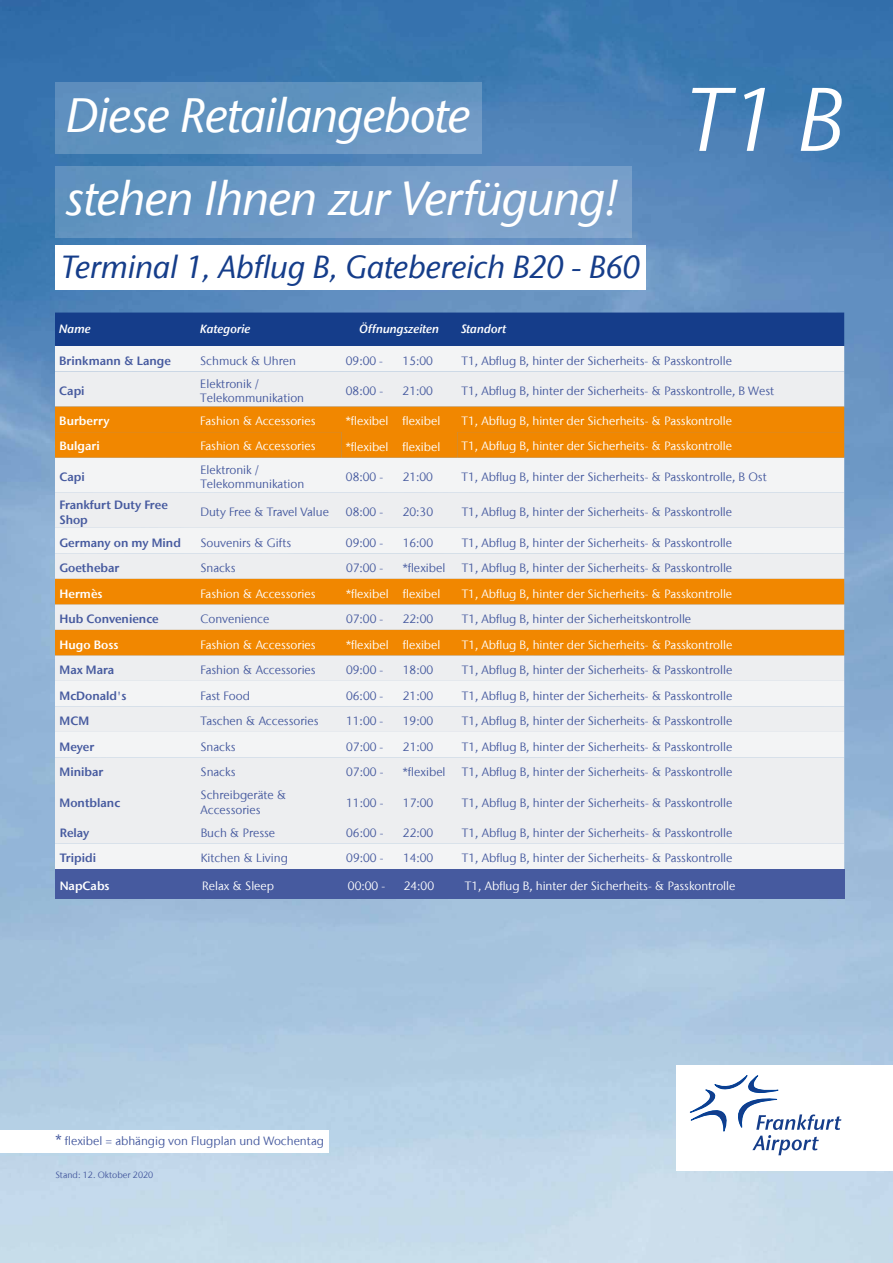
<style>
.page{position:relative;width:893px;height:1263px;background:#fff}
.page>*{position:absolute;margin:0;border:0;box-sizing:border-box;transform-origin:0 0}
.t1{font:italic 90px "Stone Sans Fraport II";color:#fff}
.t2{font:italic 500 48px/83.1px "Stone Sans Fraport II";letter-spacing:-.015em;color:#fff}
.t3{font:italic 500 31.8px "Stone Sans Fraport II";color:#153d8a}
.t4{font:12px/14.4px "Stone Sans Fraport II";color:#465a9f}
.t5{font:12px "Stone Sans Fraport II";color:#fff}
.t6{font:600 12px/14.4px "Stone Sans Fraport II";color:#465a9f}
.t7{font:600 12px "Stone Sans Fraport II";color:#fff}
.t8{font:italic 600 12px "Stone Sans Fraport II";color:#fff}
.t9{font:12px "Stone Sans Fraport II";color:#475a9f}
.t10{font:9px "Stone Sans Fraport II";color:#465a9f}
.s1{font-size:15px}
</style>
<div class="page">
<img style="left:0;top:0;width:893px;height:1263px">
<div style="left:0;top:1130px;width:329px;height:22px;background:#fff"></div>
<div style="left:55px;top:245px;width:591px;height:45px;background:#fff"></div>
<div style="left:55px;top:313px;width:789px;height:33px;background:#153d8a"></div>
<div style="left:55px;top:346px;width:789px;height:523px;background:#f3f4f5"></div>
<div style="left:55px;top:371px;width:789px;height:472px;background:#edeef0"></div>
<svg style="left:55px;top:407px;width:789px;height:248px;fill:#f1eef0"></svg>
<svg style="left:55px;top:432px;width:789px;height:26px;background:#ef8703"></svg>
<div style="left:55px;top:869px;width:789px;height:29px;background:#465a9f"></div>
<div style="left:55px;top:83px;width:427px;height:71px;background:linear-gradient(to right,#5b8fbc,#6a98c3)"></div>
<div style="left:55px;top:166px;width:577px;height:71px;background:linear-gradient(to right,#5f91be,#83a5cd)"></div>
<div style="left:677px;top:1065px;width:216px;height:105px;background:#fff"></div>
<svg style="left:690px;top:1075px;width:151px;height:80px"></svg>
<h2 class="t2" style="left:66px;top:73px;width:556px">Diese Retailangebote<br>stehen Ihnen zur Verfügung!</h2>
<h1 class="t1" style="left:686px;top:64px;width:160px">T1 B</h1>
<h3 class="t3" style="left:61px;top:247px;width:580px">Terminal 1, Abflug B, Gatebereich B20 - B60</h3>
<p class="t8" style="left:59px;top:321px;width:33px">Name</p>
<p class="t8" style="left:200px;top:321px;width:52px">Kategorie</p>
<p class="t8" style="left:360px;top:321px;width:81px">Öffnungszeiten</p>
<p class="t8" style="left:461px;top:321px;width:46px">Standort</p>
<p class="t6" style="left:59px;top:353px;width:113px">Brinkmann &amp; Lange</p>
<p class="t4" style="left:200px;top:353px;width:97px">Schmuck &amp; Uhren</p>
<p class="t4" style="left:346px;top:353px;width:39px">09:00 -</p>
<p class="t4" style="left:403px;top:353px;width:32px">15:00</p>
<p class="t4" style="left:462px;top:353px;width:272px">T1, Abflug B, hinter der Sicherheits- &amp; Passkontrolle</p>
<p class="t6" style="left:59px;top:383px;width:27px">Capi</p>
<p class="t4" style="left:200px;top:376px;width:105px">Elektronik /<br>Telekommunikation</p>
<p class="t4" style="left:346px;top:384px;width:39px">08:00 -</p>
<p class="t4" style="left:403px;top:384px;width:32px">21:00</p>
<p class="t4" style="left:462px;top:384px;width:314px">T1, Abflug B, hinter der Sicherheits- &amp; Passkontrolle, B West</p>
<p class="t7" style="left:59px;top:414px;width:52px">Burberry</p>
<p class="t5" style="left:200px;top:414px;width:117px">Fashion &amp; Accessories</p>
<p class="t5" style="left:346px;top:414px;width:96px">*flexibel flexibel</p>
<p class="t5" style="left:462px;top:414px;width:272px">T1, Abflug B, hinter der Sicherheits- &amp; Passkontrolle</p>
<p class="t7" style="left:59px;top:438px;width:42px">Bulgari</p>
<p class="t5" style="left:200px;top:438px;width:117px">Fashion &amp; Accessories</p>
<p class="t5" style="left:346px;top:439px;width:96px">*flexibel flexibel</p>
<p class="t5" style="left:462px;top:438px;width:272px">T1, Abflug B, hinter der Sicherheits- &amp; Passkontrolle</p>
<p class="t6" style="left:59px;top:470px;width:27px">Capi</p>
<p class="t4" style="left:200px;top:462px;width:105px">Elektronik /<br>Telekommunikation</p>
<p class="t4" style="left:346px;top:470px;width:39px">08:00 -</p>
<p class="t4" style="left:403px;top:470px;width:32px">21:00</p>
<p class="t4" style="left:462px;top:470px;width:307px">T1, Abflug B, hinter der Sicherheits- &amp; Passkontrolle, B Ost</p>
<p class="t6" style="left:59px;top:497px;width:110px">Frankfurt Duty Free<br>Shop</p>
<p class="t4" style="left:200px;top:505px;width:130px">Duty Free &amp; Travel Value</p>
<p class="t4" style="left:346px;top:505px;width:39px">08:00 -</p>
<p class="t4" style="left:403px;top:505px;width:32px">20:30</p>
<p class="t4" style="left:462px;top:505px;width:272px">T1, Abflug B, hinter der Sicherheits- &amp; Passkontrolle</p>
<p class="t6" style="left:59px;top:535px;width:123px">Germany on my Mind</p>
<p class="t9" style="left:200px;top:535px;width:92px">Souvenirs &amp; Gifts</p>
<p class="t4" style="left:346px;top:535px;width:39px">09:00 -</p>
<p class="t4" style="left:403px;top:535px;width:32px">16:00</p>
<p class="t4" style="left:462px;top:535px;width:272px">T1, Abflug B, hinter der Sicherheits- &amp; Passkontrolle</p>
<p class="t6" style="left:59px;top:560px;width:61px">Goethebar</p>
<p class="t4" style="left:200px;top:561px;width:37px">Snacks</p>
<p class="t4" style="left:346px;top:561px;width:39px">07:00 -</p>
<p class="t4" style="left:403px;top:561px;width:44px">*flexibel</p>
<p class="t4" style="left:462px;top:561px;width:272px">T1, Abflug B, hinter der Sicherheits- &amp; Passkontrolle</p>
<p class="t7" style="left:59px;top:586px;width:45px">Hermès</p>
<p class="t5" style="left:200px;top:586px;width:117px">Fashion &amp; Accessories</p>
<p class="t5" style="left:346px;top:586px;width:96px">*flexibel flexibel</p>
<p class="t5" style="left:462px;top:586px;width:272px">T1, Abflug B, hinter der Sicherheits- &amp; Passkontrolle</p>
<p class="t6" style="left:59px;top:612px;width:101px">Hub Convenience</p>
<p class="t4" style="left:200px;top:612px;width:70px">Convenience</p>
<p class="t4" style="left:346px;top:612px;width:39px">07:00 -</p>
<p class="t4" style="left:403px;top:612px;width:32px">22:00</p>
<p class="t4" style="left:462px;top:612px;width:231px">T1, Abflug B, hinter der Sicherheitskontrolle</p>
<p class="t7" style="left:60px;top:637px;width:60px">Hugo Boss</p>
<p class="t5" style="left:200px;top:637px;width:117px">Fashion &amp; Accessories</p>
<p class="t5" style="left:346px;top:637px;width:96px">*flexibel flexibel</p>
<p class="t5" style="left:462px;top:637px;width:272px">T1, Abflug B, hinter der Sicherheits- &amp; Passkontrolle</p>
<p class="t6" style="left:60px;top:663px;width:56px">Max Mara</p>
<p class="t4" style="left:201px;top:663px;width:117px">Fashion &amp; Accessories</p>
<p class="t4" style="left:346px;top:663px;width:39px">09:00 -</p>
<p class="t4" style="left:403px;top:663px;width:32px">18:00</p>
<p class="t4" style="left:462px;top:663px;width:272px">T1, Abflug B, hinter der Sicherheits- &amp; Passkontrolle</p>
<p class="t6" style="left:60px;top:688px;width:68px">McDonald's</p>
<p class="t4" style="left:201px;top:688px;width:51px">Fast Food</p>
<p class="t4" style="left:346px;top:688px;width:39px">06:00 -</p>
<p class="t4" style="left:403px;top:688px;width:32px">21:00</p>
<p class="t4" style="left:462px;top:688px;width:272px">T1, Abflug B, hinter der Sicherheits- &amp; Passkontrolle</p>
<p class="t6" style="left:60px;top:714px;width:31px">MCM</p>
<p class="t4" style="left:201px;top:714px;width:120px">Taschen &amp; Accessories</p>
<p class="t4" style="left:346px;top:714px;width:39px">11:00 -</p>
<p class="t4" style="left:403px;top:714px;width:32px">19:00</p>
<p class="t4" style="left:462px;top:714px;width:272px">T1, Abflug B, hinter der Sicherheits- &amp; Passkontrolle</p>
<p class="t6" style="left:60px;top:739px;width:36px">Meyer</p>
<p class="t4" style="left:201px;top:739px;width:37px">Snacks</p>
<p class="t4" style="left:346px;top:739px;width:39px">07:00 -</p>
<p class="t4" style="left:403px;top:739px;width:32px">21:00</p>
<p class="t4" style="left:462px;top:739px;width:272px">T1, Abflug B, hinter der Sicherheits- &amp; Passkontrolle</p>
<p class="t6" style="left:60px;top:765px;width:45px">Minibar</p>
<p class="t4" style="left:201px;top:765px;width:37px">Snacks</p>
<p class="t4" style="left:346px;top:765px;width:39px">07:00 -</p>
<p class="t4" style="left:403px;top:765px;width:44px">*flexibel</p>
<p class="t4" style="left:462px;top:765px;width:272px">T1, Abflug B, hinter der Sicherheits- &amp; Passkontrolle</p>
<p class="t6" style="left:60px;top:795px;width:62px">Montblanc</p>
<p class="t4" style="left:201px;top:788px;width:87px">Schreibgeräte &amp;<br>Accessories</p>
<p class="t4" style="left:346px;top:795px;width:39px">11:00 -</p>
<p class="t4" style="left:403px;top:795px;width:32px">17:00</p>
<p class="t4" style="left:462px;top:795px;width:272px">T1, Abflug B, hinter der Sicherheits- &amp; Passkontrolle</p>
<p class="t6" style="left:60px;top:825px;width:31px">Relay</p>
<p class="t4" style="left:201px;top:825px;width:76px">Buch &amp; Presse</p>
<p class="t4" style="left:346px;top:825px;width:39px">06:00 -</p>
<p class="t4" style="left:403px;top:825px;width:32px">22:00</p>
<p class="t4" style="left:462px;top:825px;width:272px">T1, Abflug B, hinter der Sicherheits- &amp; Passkontrolle</p>
<p class="t6" style="left:60px;top:851px;width:38px">Tripidi</p>
<p class="t4" style="left:201px;top:851px;width:89px">Kitchen &amp; Living</p>
<p class="t4" style="left:346px;top:851px;width:39px">09:00 -</p>
<p class="t4" style="left:403px;top:851px;width:32px">14:00</p>
<p class="t4" style="left:462px;top:851px;width:272px">T1, Abflug B, hinter der Sicherheits- &amp; Passkontrolle</p>
<p class="t7" style="left:60px;top:878px;width:51px">NapCabs</p>
<p class="t5" style="left:202px;top:878px;width:73px">Relax &amp; Sleep</p>
<p class="t5" style="left:348px;top:878px;width:39px">00:00 -</p>
<p class="t5" style="left:404px;top:878px;width:32px">24:00</p>
<p class="t5" style="left:465px;top:878px;width:272px">T1, Abflug B, hinter der Sicherheits- &amp; Passkontrolle</p>
<p class="t4" style="left:55px;top:1134px;width:270px"><span class="s1">*</span> flexibel = abhängig von Flugplan und Wochentag</p>
<p class="t10" style="left:55px;top:1169px;width:99px">Stand: 12. Oktober 2020</p>
</div>
